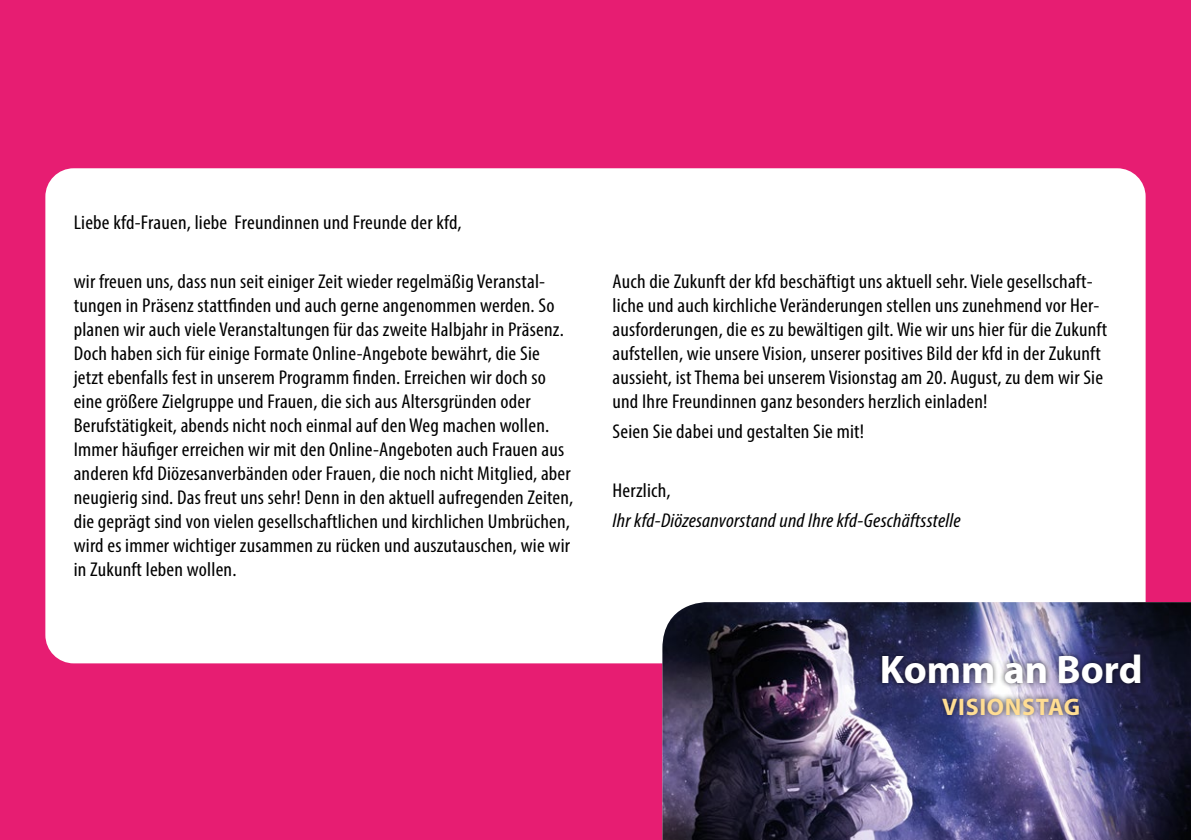
<style>
.page{position:relative;width:1191px;height:840px;background:#fff}
.page>*{position:absolute;margin:0;border:0;box-sizing:border-box;transform-origin:0 0}
.t1{font:700 40px "Myriad Pro";color:#fff}
.t2{font:700 24px "Myriad Pro";letter-spacing:.03em;color:#ffdd93}
.t3{font:condensed 20px/24px "Myriad Pro";letter-spacing:.01em;color:#000;scale:1.06 1}
.t4{font:italic condensed 20px "Myriad Pro";letter-spacing:.01em;color:#000;scale:1.06 1}
</style>
<div class="page">
<div style="left:0;top:0;width:1191px;height:839px;background:#e71d72"></div>
<div style="left:45px;top:168px;width:1100px;height:495px;background:#fff;border-radius:28px"></div>
<img style="left:662px;top:602px;width:529px;height:237px">
<div style="left:876px;top:648px;width:270px;height:72px;background:#000;opacity:.75"></div>
<p class="t3" style="left:74px;top:210px;width:367px">Liebe kfd-Frauen, liebe Freundinnen und Freunde der kfd,</p>
<p class="t3" style="left:74px;top:269px;width:473px">wir freuen uns, dass nun seit einiger Zeit wieder regelmäßig Veranstal&shy;tungen in Präsenz stattfinden und auch gerne angenommen werden. So planen wir auch viele Veranstaltungen für das zweite Halbjahr in Präsenz.<br>Doch haben sich für einige Formate Online-Angebote bewährt, die Sie jetzt ebenfalls fest in unserem Programm finden. Erreichen wir doch so eine größere Zielgruppe und Frauen, die sich aus Altersgründen oder Berufstätigkeit, abends nicht noch einmal auf den Weg machen wollen.<br>Immer häufiger erreichen wir mit den Online-Angeboten auch Frauen aus anderen kfd Diözesanverbänden oder Frauen, die noch nicht Mitglied, aber neugierig sind. Das freut uns sehr! Denn in den aktuell aufregenden Zeiten, die geprägt sind von vielen gesellschaftlichen und kirchlichen Umbrüchen, wird es immer wichtiger zusammen zu rücken und auszutauschen, wie wir in Zukunft leben wollen.</p>
<p class="t3" style="left:612px;top:269px;width:468px">Auch die Zukunft der kfd beschäftigt uns aktuell sehr. Viele gesellschaft&shy;liche und auch kirchliche Veränderungen stellen uns zunehmend vor Her&shy;ausforderungen, die es zu bewältigen gilt. Wie wir uns hier für die Zukunft aufstellen, wie unsere Vision, unserer positives Bild der kfd in der Zukunft aussieht, ist Thema bei unserem Visionstag am 20. August, zu dem wir Sie und Ihre Freundinnen ganz besonders herzlich einladen!</p>
<p class="t3" style="left:612px;top:419px;width:239px">Seien Sie dabei und gestalten Sie mit!</p>
<p class="t3" style="left:612px;top:478px;width:56px">Herzlich,</p>
<p class="t4" style="left:612px;top:508px;width:330px">Ihr kfd-Diözesanvorstand und Ihre kfd-Geschäftsstelle</p>
<h1 class="t1" style="left:879px;top:643px;width:264px">Komm an Bord</h1>
<p class="t2" style="left:942px;top:690px;width:140px">VISIONSTAG</p>
</div>
